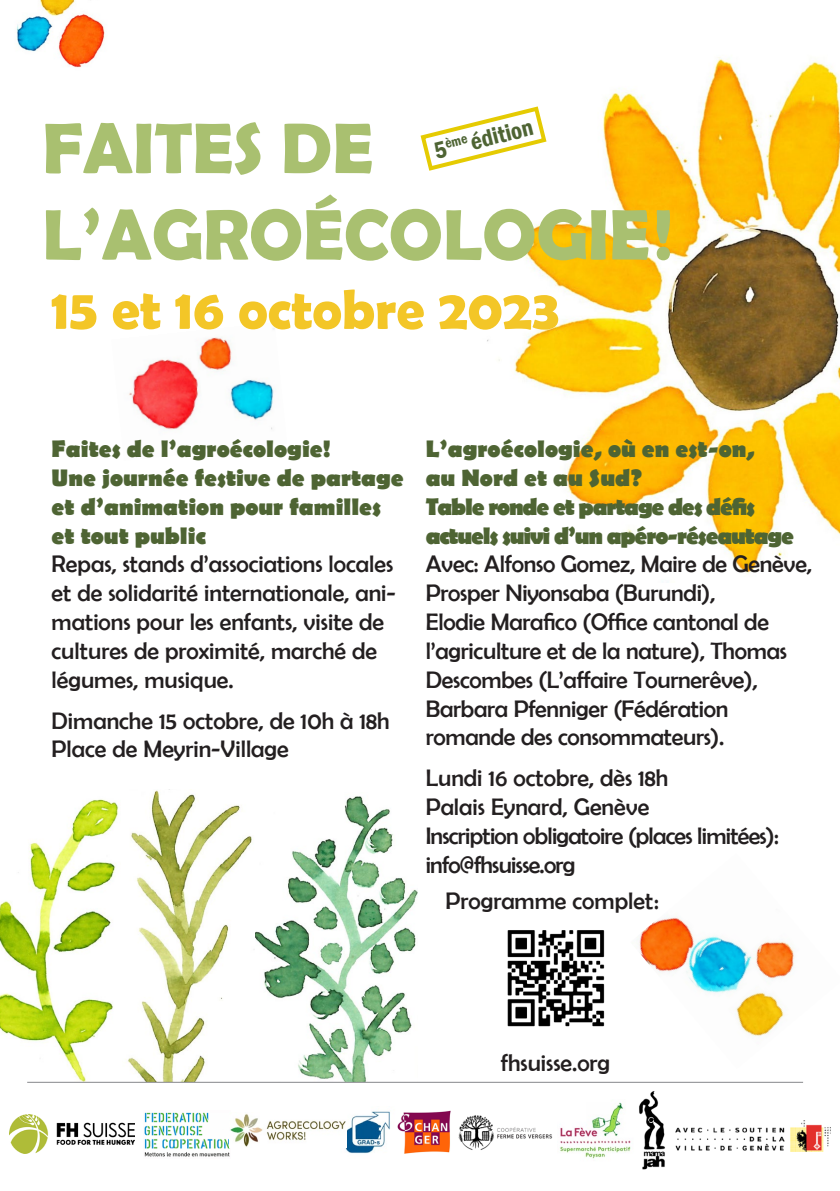
<style>
.page{position:relative;width:840px;height:1191px;background:#fff}
.page>*{position:absolute;margin:0;border:0;box-sizing:border-box;transform-origin:0 0}
.t1{font:700 72px "Berlin Sans FB Demi";color:#a9c070}
.t2{font:700 56px "Berlin Sans FB Demi";color:#f3c627}
.t3{font:24px/28.8px "Berlin Sans FB";letter-spacing:-.005em;color:#231f20}
.t4{font:700 24px/28.8px "Berlin Sans FB";color:#4e6433}
.t5{font:700 24px/28.8px "Berlin Sans FB";letter-spacing:-.05em;color:#4e6433}
.t6{font:24px/28.8px "Berlin Sans FB";letter-spacing:-.03em;color:#231f20}
.t7{font:600 condensed 24px "Franklin Gothic";color:#4e6433}
</style>
<div class="page">
<img style="left:639px;top:917px;width:156px;height:119px">
<img style="left:17px;top:0;width:88px;height:68px">
<img style="left:129px;top:328px;width:146px;height:102px">
<img style="left:255px;top:796px;width:162px;height:286px">
<img style="left:0;top:799px;width:120px;height:283px">
<img style="left:487px;top:57px;width:352px;height:517px">
<svg style="left:420px;top:104px;width:128px;height:69px"></svg>
<img style="left:123px;top:789px;width:132px;height:293px">
<img style="left:144px;top:1112px;width:86px;height:45px">
<img style="left:10px;top:1115px;width:125px;height:38px">
<img style="left:345px;top:1111px;width:45px;height:43px">
<img style="left:639px;top:1091px;width:26px;height:78px">
<img style="left:675px;top:1120px;width:154px;height:31px">
<img style="left:560px;top:1102px;width:71px;height:57px">
<hr style="left:27px;top:1082px;width:775px;height:1px;background:#86888b">
<img style="left:230px;top:1112px;width:117px;height:35px">
<img style="left:458px;top:1115px;width:95px;height:35px">
<img style="left:507px;top:930px;width:98px;height:97px">
<img style="left:397px;top:1110px;width:53px;height:43px">
<p class="t1" style="left:42px;top:106px;width:332px">FAITES DE</p>
<p class="t1" style="left:42px;top:193px;width:631px">L’AGROÉCOLOGIE!</p>
<p class="t7" style="left:430px;top:136px;width:103px;rotate:-14deg">5<sup>ème</sup> édition</p>
<p class="t2" style="left:51px;top:277px;width:509px">15 et 16 octobre 2023</p>
<p class="t4" style="left:52px;top:436px;width:280px">Faites de l’agroécologie!</p>
<p class="t4" style="left:52px;top:465px;width:353px">Une journée festive de partage et d’animation pour familles et tout public</p>
<p class="t3" style="left:52px;top:550px;width:345px">Repas, stands d’associations locales et de solidarité internationale, ani&shy;mations pour les enfants, visite de cultures de proximité, marché de légumes, musique.</p>
<p class="t3" style="left:52px;top:706px;width:339px">Dimanche 15 octobre, de 10h à 18h</p>
<p class="t3" style="left:52px;top:734px;width:238px">Place de Meyrin-Village</p>
<p class="t4" style="left:425px;top:436px;width:330px">L’agroécologie, où en est-on, au Nord et au Sud?</p>
<p class="t5" style="left:425px;top:493px;width:369px">Table ronde et partage des défis actuels suivi d’un apéro-réseautage</p>
<p class="t3" style="left:425px;top:550px;width:387px">Avec: Alfonso Gomez, Maire de Genève, Prosper Niyonsaba (Burundi),<br>Elodie Marafico (Office cantonal de l’agriculture et de la nature), Thomas Descombes (L’affaire Tournerêve), Barbara Pfenniger (Fédération romande des consommateurs).</p>
<p class="t3" style="left:425px;top:763px;width:244px">Lundi 16 octobre, dès 18h</p>
<p class="t3" style="left:425px;top:792px;width:225px">Palais Eynard, Genève</p>
<p class="t6" style="left:425px;top:821px;width:354px">Inscription obligatoire (places limitées): info@fhsuisse.org</p>
<p class="t3" style="left:445px;top:886px;width:215px">Programme complet:</p>
<p class="t3" style="left:500px;top:1048px;width:111px">fhsuisse.org</p>
</div>
